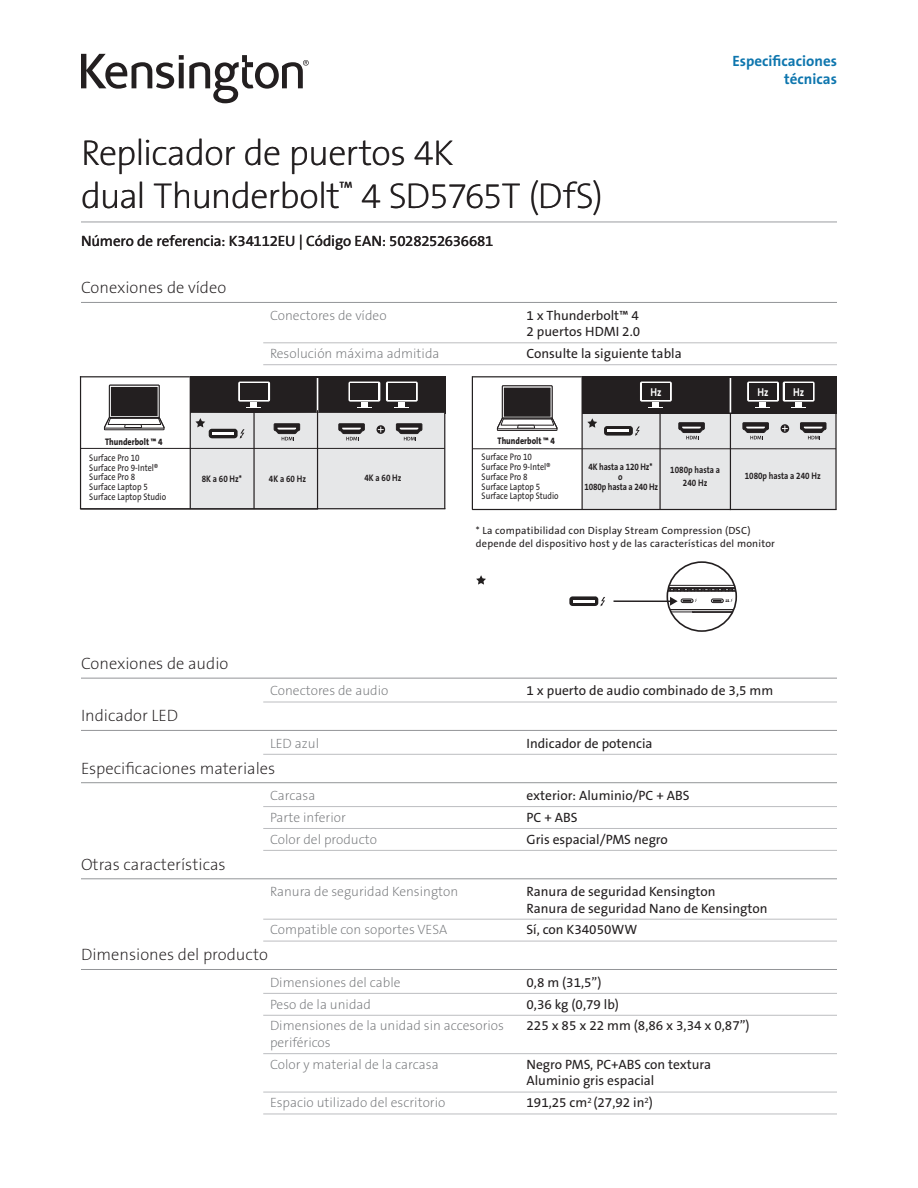
<style>
.page{position:relative;width:918px;height:1188px;background:#fff}
.page>*{position:absolute;margin:0;border:0;box-sizing:border-box;transform-origin:0 0}
.t1{font:36px/43.2px "The Sans KENSINGTON2 XL";letter-spacing:-.02em;color:#231f20}
.Tech_Specs_Header{font:16.5px "The Sans KENSINGTON2 XL";color:#231f20}
.t2{font:15px "The Sans KENSINGTON5 Rg";letter-spacing:-.01em;color:#231f20}
.Filetype_Header_Blue{font:15px/18px "The Sans KENSINGTON7 Bd";color:#0e76ae;text-align:right}
.Tech_Specs{font:13.5px/16.5px "The Sans KENSINGTON5 Rg";color:#231f20}
.Tech_Specs-2{font:13.5px "The Sans KENSINGTON2 XL";color:#76787b}
.t3{font:11.4px "The Sans KENSINGTON7 Bd";color:#fff;scale:.85 1}
.t4{font:10.5px/12.5px "The Sans KENSINGTON5 Rg";letter-spacing:.02em;color:#231f20}
.t5{font:9.6px/9.8px "The Sans KENSINGTON5 Rg";color:#231f20;scale:.85 1}
.t6{font:9.6px/9.8px "The Sans KENSINGTON7 Bd";color:#231f20;text-align:center;scale:.85 1}
.t7{font:9.6px "The Sans KENSINGTON8 XB";color:#231f20;scale:.85 1}
</style>
<div class="page">
<hr style="left:81px;top:302px;width:756px;height:1px;background:#939598">
<hr style="left:263px;top:343px;width:574px;height:1px;background:#bcbdc0">
<hr style="left:263px;top:364px;width:574px;height:1px;background:#bcbdc0">
<hr style="left:81px;top:678px;width:756px;height:1px;background:#939598">
<hr style="left:263px;top:702px;width:574px;height:1px;background:#bcbdc0">
<hr style="left:81px;top:730px;width:756px;height:1px;background:#939598">
<hr style="left:263px;top:754px;width:574px;height:1px;background:#bcbdc0">
<hr style="left:81px;top:782px;width:756px;height:1px;background:#939598">
<hr style="left:263px;top:806px;width:574px;height:1px;background:#bcbdc0">
<hr style="left:263px;top:828px;width:574px;height:1px;background:#bcbdc0">
<hr style="left:263px;top:850px;width:574px;height:1px;background:#bcbdc0">
<hr style="left:81px;top:878px;width:756px;height:1px;background:#939598">
<hr style="left:263px;top:919px;width:574px;height:1px;background:#bcbdc0">
<hr style="left:263px;top:941px;width:574px;height:1px;background:#bcbdc0">
<hr style="left:81px;top:969px;width:756px;height:1px;background:#939598">
<hr style="left:263px;top:993px;width:574px;height:1px;background:#bcbdc0">
<hr style="left:263px;top:1015px;width:574px;height:1px;background:#bcbdc0">
<hr style="left:263px;top:1053px;width:574px;height:1px;background:#bcbdc0">
<hr style="left:263px;top:1092px;width:574px;height:1px;background:#bcbdc0">
<hr style="left:263px;top:1114px;width:574px;height:1px;background:#bcbdc0">
<svg style="left:81px;top:54px;width:228px;height:49px"></svg>
<hr style="left:667px;top:588px;width:69px;height:1px;background:#231f20">
<hr style="left:667px;top:585px;width:69px;height:1px;background:#231f20">
<hr style="left:667px;top:587px;width:69px;height:1px;background:#231f20">
<svg style="left:569px;top:589px;width:168px;height:24px"></svg>
<div style="left:667px;top:561px;width:70px;height:71px;border:2px solid #231f20;border-radius:50%"></div>
<svg style="left:476px;top:575px;width:10px;height:10px"></svg>
<div style="left:190px;top:376px;width:255px;height:38px;background:#231f20"></div>
<hr style="left:317px;top:378px;width:1px;height:35px;background:#fff">
<hr style="left:81px;top:448px;width:364px;height:1px;background:#231f20">
<hr style="left:81px;top:509px;width:237px;height:1px;background:#231f20">
<div style="left:238px;top:382px;width:32px;height:20px;background:#fff;border-radius:2px"></div>
<div style="left:240px;top:383px;width:28px;height:17px;background:#231f20"></div>
<div style="left:349px;top:382px;width:31px;height:20px;background:#fff;border-radius:2px"></div>
<div style="left:350px;top:383px;width:28px;height:17px;background:#231f20"></div>
<div style="left:386px;top:382px;width:32px;height:20px;background:#fff;border-radius:2px"></div>
<div style="left:388px;top:383px;width:28px;height:17px;background:#231f20"></div>
<hr style="left:81px;top:508px;width:237px;height:1px;background:#231f20">
<hr style="left:81px;top:376px;width:108px;height:1px;background:#231f20">
<hr style="left:80px;top:376px;width:1px;height:133px;background:#231f20">
<svg style="left:190px;top:402px;width:256px;height:107px"></svg>
<div style="left:502px;top:386px;width:50px;height:33px;border:1px solid #231f20"></div>
<div style="left:504px;top:388px;width:47px;height:29px;background:#231f20"></div>
<svg style="left:497px;top:417px;width:61px;height:14px"></svg>
<div style="left:582px;top:376px;width:255px;height:38px;background:#231f20"></div>
<hr style="left:730px;top:378px;width:1px;height:35px;background:#fff">
<hr style="left:472px;top:449px;width:364px;height:1px;background:#231f20">
<hr style="left:473px;top:509px;width:257px;height:1px;background:#231f20">
<hr style="left:473px;top:376px;width:109px;height:1px;background:#231f20">
<hr style="left:472px;top:376px;width:1px;height:134px;background:#231f20">
<div style="left:640px;top:382px;width:32px;height:20px;background:#fff;border-radius:2px"></div>
<div style="left:642px;top:383px;width:28px;height:17px;background:#231f20"></div>
<div style="left:747px;top:382px;width:32px;height:20px;background:#fff;border-radius:2px"></div>
<div style="left:749px;top:383px;width:28px;height:17px;background:#231f20"></div>
<div style="left:783px;top:382px;width:32px;height:20px;background:#fff;border-radius:2px"></div>
<div style="left:785px;top:383px;width:28px;height:17px;background:#231f20"></div>
<svg style="left:582px;top:402px;width:255px;height:108px"></svg>
<div style="left:109px;top:385px;width:50px;height:33px;border:1px solid #231f20"></div>
<div style="left:111px;top:387px;width:47px;height:29px;background:#231f20"></div>
<svg style="left:104px;top:417px;width:61px;height:13px"></svg>
<hr style="left:81px;top:222px;width:756px;height:1px;background:#bcbdc0">
<h1 class="t1" style="left:81px;top:132px;width:523px">Replicador de puertos 4K<br>dual Thunderbolt<sup>™</sup> 4 SD5765T (DfS)</h1>
<p class="t2" style="left:81px;top:233px;width:414px">Número de referencia: K34112EU | Código EAN: 5028252636681</p>
<h3 class="Tech_Specs_Header" style="left:81px;top:279px;width:147px">Conexiones de vídeo</h3>
<p class="Tech_Specs-2" style="left:270px;top:308px;width:118px">Conectores de vídeo</p>
<p class="Tech_Specs" style="left:526px;top:307px;width:115px">1 x Thunderbolt™ 4<br>2 puertos HDMI 2.0</p>
<p class="Tech_Specs-2" style="left:270px;top:346px;width:171px">Resolución máxima admitida</p>
<p class="Tech_Specs" style="left:526px;top:346px;width:157px">Consulte la siguiente tabla</p>
<p class="Filetype_Header_Blue" style="left:733px;top:52px;width:106px">Especificaciones técnicas</p>
<p class="t7" style="left:105px;top:436px;width:69px">Thunderbolt ™ 4</p>
<p class="t5" style="left:89px;top:453px;width:92px">Surface Pro 10<br>Surface Pro 9-Intel®<br>Surface Pro 8<br>Surface Laptop 5<br>Surface Laptop Studio</p>
<p class="t6" style="left:202px;top:474px;width:49px">8K a 60 Hz*</p>
<p class="t6" style="left:269px;top:474px;width:45px">4K a 60 Hz</p>
<p class="t6" style="left:364px;top:473px;width:45px">4K a 60 Hz</p>
<h3 class="Tech_Specs_Header" style="left:81px;top:655px;width:149px">Conexiones de audio</h3>
<p class="t7" style="left:498px;top:436px;width:69px">Thunderbolt ™ 4</p>
<p class="t5" style="left:482px;top:453px;width:92px">Surface Pro 10<br>Surface Pro 9-Intel®<br>Surface Pro 8<br>Surface Laptop 5<br>Surface Laptop Studio</p>
<p class="t3" style="left:650px;top:386px;width:15px">Hz</p>
<p class="t3" style="left:758px;top:386px;width:15px">Hz</p>
<p class="t3" style="left:793px;top:386px;width:15px">Hz</p>
<p class="t6" style="left:585px;top:462px;width:88px">4K hasta a 120 Hz*<br>o<br>1080p hasta a 240 Hz</p>
<p class="t6" style="left:670px;top:464px;width:60px;line-height:13px">1080p hasta a<br>240 Hz</p>
<p class="t6" style="left:745px;top:471px;width:91px">1080p hasta a 240 Hz</p>
<p class="t4" style="left:476px;top:525px;width:301px">* La compatibilidad con Display Stream Compression (DSC) depende del dispositivo host y de las características del monitor</p>
<h3 class="Tech_Specs_Header" style="left:81px;top:707px;width:99px">Indicador LED</h3>
<p class="Tech_Specs-2" style="left:270px;top:684px;width:120px">Conectores de audio</p>
<p class="Tech_Specs" style="left:526px;top:683px;width:248px">1 x puerto de audio combinado de 3,5 mm</p>
<p class="Tech_Specs-2" style="left:270px;top:736px;width:51px">LED azul</p>
<p class="Tech_Specs" style="left:526px;top:735px;width:128px">Indicador de potencia</p>
<h3 class="Tech_Specs_Header" style="left:81px;top:759px;width:196px">Especificaciones materiales</h3>
<p class="Tech_Specs-2" style="left:270px;top:788px;width:47px">Carcasa</p>
<p class="Tech_Specs" style="left:526px;top:788px;width:165px">exterior: Aluminio/PC + ABS</p>
<p class="Tech_Specs-2" style="left:270px;top:810px;width:77px">Parte inferior</p>
<p class="Tech_Specs" style="left:526px;top:809px;width:52px">PC + ABS</p>
<p class="Tech_Specs-2" style="left:270px;top:832px;width:109px">Color del producto</p>
<p class="Tech_Specs" style="left:526px;top:831px;width:143px">Gris espacial/PMS negro</p>
<h3 class="Tech_Specs_Header" style="left:81px;top:855px;width:146px">Otras características</h3>
<p class="Tech_Specs-2" style="left:270px;top:884px;width:190px">Ranura de seguridad Kensington</p>
<p class="Tech_Specs" style="left:526px;top:884px;width:243px">Ranura de seguridad Kensington<br>Ranura de seguridad Nano de Kensington</p>
<p class="Tech_Specs-2" style="left:270px;top:923px;width:179px">Compatible con soportes VESA</p>
<p class="Tech_Specs" style="left:526px;top:922px;width:112px">Sí, con K34050WW</p>
<h3 class="Tech_Specs_Header" style="left:81px;top:946px;width:188px">Dimensiones del producto</h3>
<p class="Tech_Specs-2" style="left:270px;top:975px;width:132px">Dimensiones del cable</p>
<p class="Tech_Specs" style="left:526px;top:974px;width:77px">0,8 m (31,5”)</p>
<p class="Tech_Specs-2" style="left:270px;top:997px;width:103px">Peso de la unidad</p>
<p class="Tech_Specs" style="left:526px;top:996px;width:94px">0,36 kg (0,79 lb)</p>
<p class="Tech_Specs-2" style="left:270px;top:1019px;width:236px">Dimensiones de la unidad sin accesorios</p>
<p class="Tech_Specs" style="left:526px;top:1018px;width:225px">225 x 85 x 22 mm (8,86 x 3,34 x 0,87”)</p>
<p class="Tech_Specs-2" style="left:270px;top:1035px;width:62px">periféricos</p>
<p class="Tech_Specs-2" style="left:270px;top:1057px;width:170px">Color y material de la carcasa</p>
<p class="Tech_Specs" style="left:526px;top:1056px;width:186px">Negro PMS, PC+ABS con textura<br>Aluminio gris espacial</p>
<p class="Tech_Specs-2" style="left:270px;top:1095px;width:177px">Espacio utilizado del escritorio</p>
<p class="Tech_Specs" style="left:526px;top:1095px;width:128px">191,25 cm<sup>2</sup> (27,92 in<sup>2</sup>)</p>
</div>
